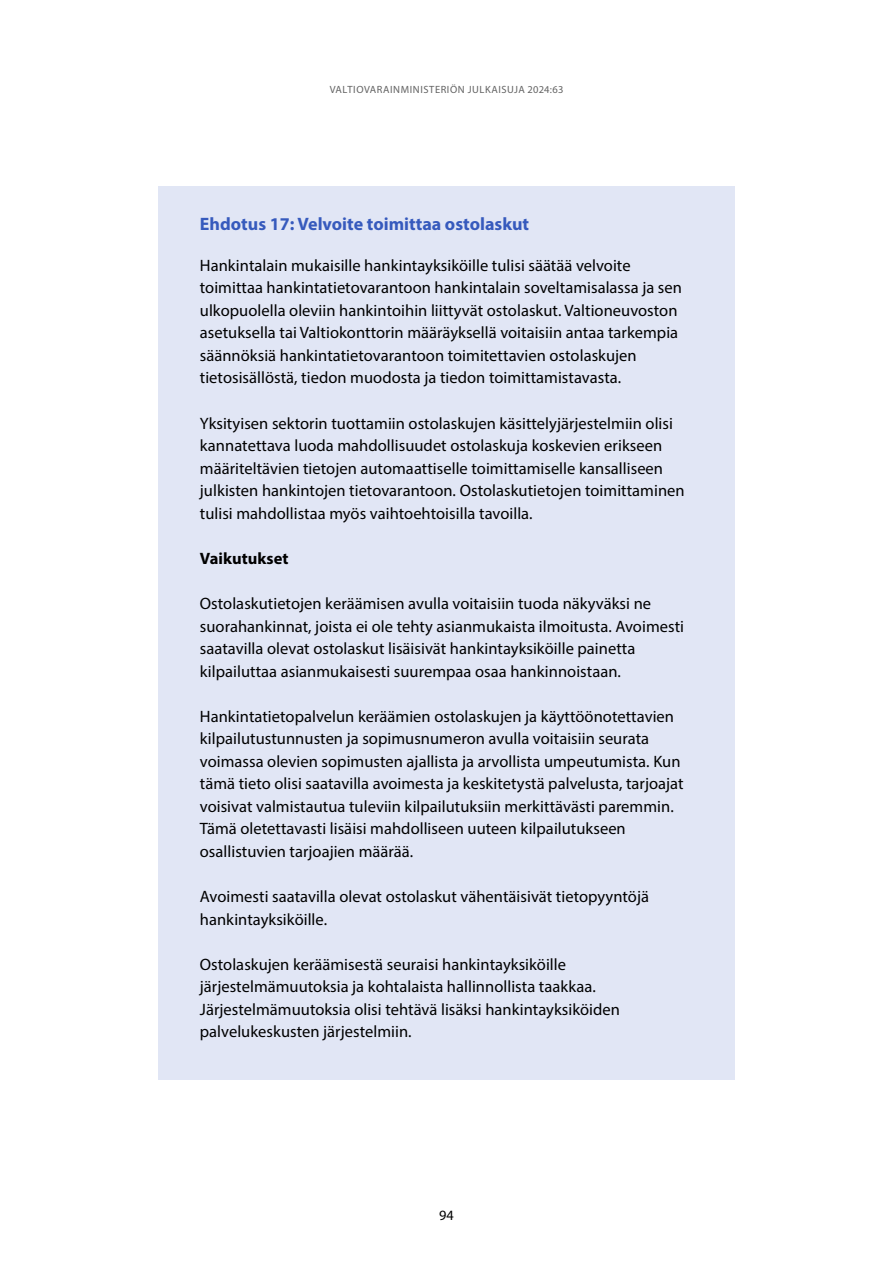
<style>
.page{position:relative;width:893px;height:1263px;background:#fff}
.page>*{position:absolute;margin:0;border:0;box-sizing:border-box;transform-origin:0 0}
.laatikko-otsikko{font:700 18px "Myriad Pro";color:#365abd}
.Laatikkoteksti{font:16.5px/22.5px "Myriad Pro";letter-spacing:.005em;color:#000}
.Laatikkoteksti-2{font:700 16.5px "Myriad Pro";letter-spacing:.005em;color:#000}
.t1{font:14.25px "Myriad Pro";color:#000}
.t2{font:10.5px "Myriad Pro";letter-spacing:.015em;color:#636363}
</style>
<div class="page">
<div style="left:158px;top:186px;width:577px;height:70px;background:#e1e6f5"></div>
<div style="left:158px;top:237px;width:577px;height:189px;background:#e1e6f5"></div>
<div style="left:158px;top:395px;width:577px;height:166px;background:#e1e6f5"></div>
<div style="left:158px;top:530px;width:577px;height:76px;background:#e1e6f5"></div>
<div style="left:158px;top:575px;width:577px;height:144px;background:#e1e6f5"></div>
<div style="left:158px;top:688px;width:577px;height:211px;background:#e1e6f5"></div>
<div style="left:158px;top:868px;width:577px;height:99px;background:#e1e6f5"></div>
<div style="left:158px;top:936px;width:577px;height:144px;background:#e1e6f5"></div>
<p class="t2" style="left:330px;top:83px;width:13px">Valtiovarainministeri</p>
<p class="t2" style="left:450px;top:83px;width:25px">ön julkaisuja</p>
<p class="t2" style="left:528px;top:83px;width:37px">2024:63</p>
<p class="laatikko-otsikko" style="left:200px;top:212px;width:331px">Ehdotus 17: Velvoite toimittaa ostolaskut</p>
<p class="Laatikkoteksti" style="left:200px;top:254px;width:484px">Hankintalain mukaisille hankintayksiköille tulisi säätää velvoite toimittaa hankintatietovarantoon hankintalain soveltamisalassa ja sen ulkopuolella oleviin hankintoihin liittyvät ostolaskut. Valtioneuvoston asetuksella tai Valtiokonttorin määräyksellä voitaisiin antaa tarkempia säännöksiä hankintatietovarantoon toimitettavien ostolaskujen tietosisällöstä, tiedon muodosta ja tiedon toimittamistavasta.</p>
<p class="Laatikkoteksti" style="left:200px;top:411px;width:486px">Yksityisen sektorin tuottamiin ostolaskujen käsittelyjärjestelmiin olisi kannatettava luoda mahdollisuudet ostolaskuja koskevien erikseen määriteltävien tietojen automaattiselle toimittamiselle kansalliseen julkisten hankintojen tietovarantoon. Ostolaskutietojen toimittaminen tulisi mahdollistaa myös vaihtoehtoisilla tavoilla.</p>
<p class="Laatikkoteksti-2" style="left:200px;top:547px;width:90px">Vaikutukset</p>
<p class="Laatikkoteksti" style="left:200px;top:592px;width:486px">Ostolaskutietojen keräämisen avulla voitaisiin tuoda näkyväksi ne suorahankinnat, joista ei ole tehty asianmukaista ilmoitusta. Avoimesti saatavilla olevat ostolaskut lisäisivät hankintayksiköille painetta kilpailuttaa asianmukaisesti suurempaa osaa hankinnoistaan.</p>
<p class="Laatikkoteksti" style="left:200px;top:705px;width:485px">Hankintatietopalvelun keräämien ostolaskujen ja käyttöönotettavien kilpailutustunnusten ja sopimusnumeron avulla voitaisiin seurata voimassa olevien sopimusten ajallista ja arvollista umpeutumista. Kun tämä tieto olisi saatavilla avoimesta ja keskitetystä palvelusta, tarjoajat voisivat valmistautua tuleviin kilpailutuksiin merkittävästi paremmin.<br>Tämä oletettavasti lisäisi mahdolliseen uuteen kilpailutukseen osallistuvien tarjoajien määrää.</p>
<p class="Laatikkoteksti" style="left:200px;top:885px;width:451px">Avoimesti saatavilla olevat ostolaskut vähentäisivät tietopyyntöjä hankintayksiköille.</p>
<p class="Laatikkoteksti" style="left:200px;top:953px;width:422px">Ostolaskujen keräämisestä seuraisi hankintayksiköille järjestelmämuutoksia ja kohtalaista hallinnollista taakkaa.<br>Järjestelmämuutoksia olisi tehtävä lisäksi hankintayksiköiden palvelukeskusten järjestelmiin.</p>
<p class="t1" style="left:439px;top:1206px;width:16px">94</p>
</div>
